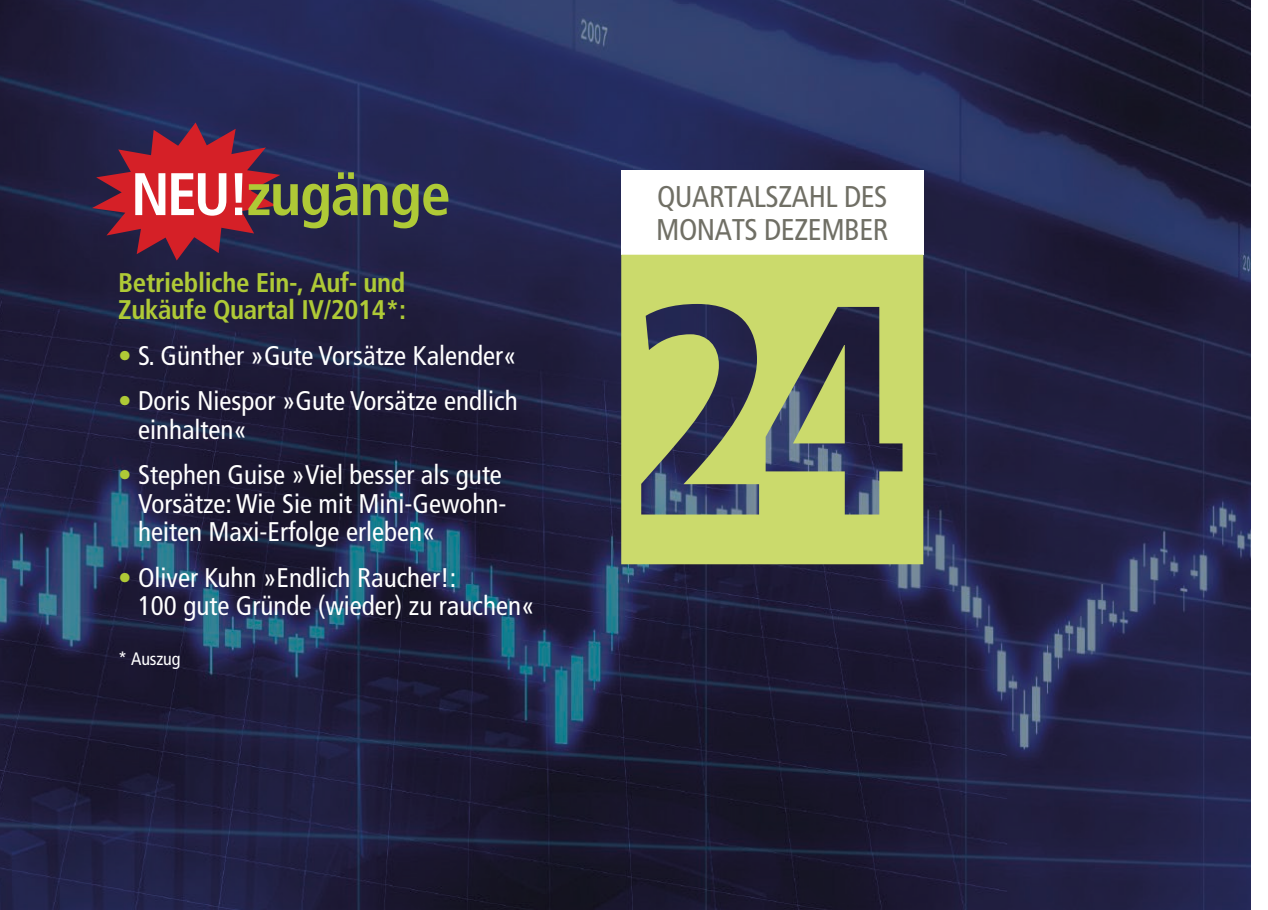
<style>
.page{position:relative;width:1268px;height:910px;background:#fff}
.page>*{position:absolute;margin:0;border:0;box-sizing:border-box;transform-origin:0 0}
.t1{font:700 condensed 60px "Frutiger";letter-spacing:-.02em;color:#afca36}
.t2{font:condensed 30px/33px "Frutiger";letter-spacing:-.015em;color:#706f65}
.t3{font:condensed 27px/28.5px "Frutiger";color:#fff}
.t4{font:700 condensed 27px/27px "Frutiger";letter-spacing:-.015em;color:#afca36}
.t5{font:condensed 18px "Frutiger";letter-spacing:-.01em;color:#fff}
.s1{color:#fff}
.s2{font-weight:700;color:#afca36}
</style>
<div class="page">
<img style="left:0;top:0;width:1250px;height:910px">
<svg style="left:92px;top:122px;width:188px;height:138px;background:#812238"></svg>
<div style="left:621px;top:170px;width:302px;height:84px;background:#fff"></div>
<svg style="left:621px;top:255px;width:302px;height:309px;background:#9eab66"></svg>
<h1 class="t1" style="left:131px;top:159px;width:321px"><span class="s1">NEU!</span>zugänge</h1>
<p class="t4" style="left:118px;top:269px;width:289px">Betriebliche Ein-, Auf- und<br>Zukäufe Quartal IV/2014*:</p>
<p class="t3" style="left:118px;top:341px;width:400px"><span class="s2">•</span> S. Günther »Gute Vorsätze Kalender«</p>
<p class="t3" style="left:138px;top:387px;width:381px;text-indent:-20px"><span class="s2">•</span> Doris Niespor »Gute Vorsätze endlich einhalten«</p>
<p class="t3" style="left:138px;top:461px;width:370px;text-indent:-20px"><span class="s2">•</span> Stephen Guise »Viel besser als gute<br>Vorsätze: Wie Sie mit Mini-Gewohn&shy;heiten Maxi-Erfolge erleben«</p>
<p class="t3" style="left:138px;top:563px;width:398px;text-indent:-20px"><span class="s2">•</span> Oliver Kuhn »Endlich Raucher!:<br>100 gute Gründe (wieder) zu rauchen«</p>
<p class="t5" style="left:118px;top:648px;width:64px">* Auszug</p>
<p class="t2" style="left:656px;top:180px;width:234px">QUARTALSZAHL DES<br>MONATS DEZEMBER</p>
</div>
